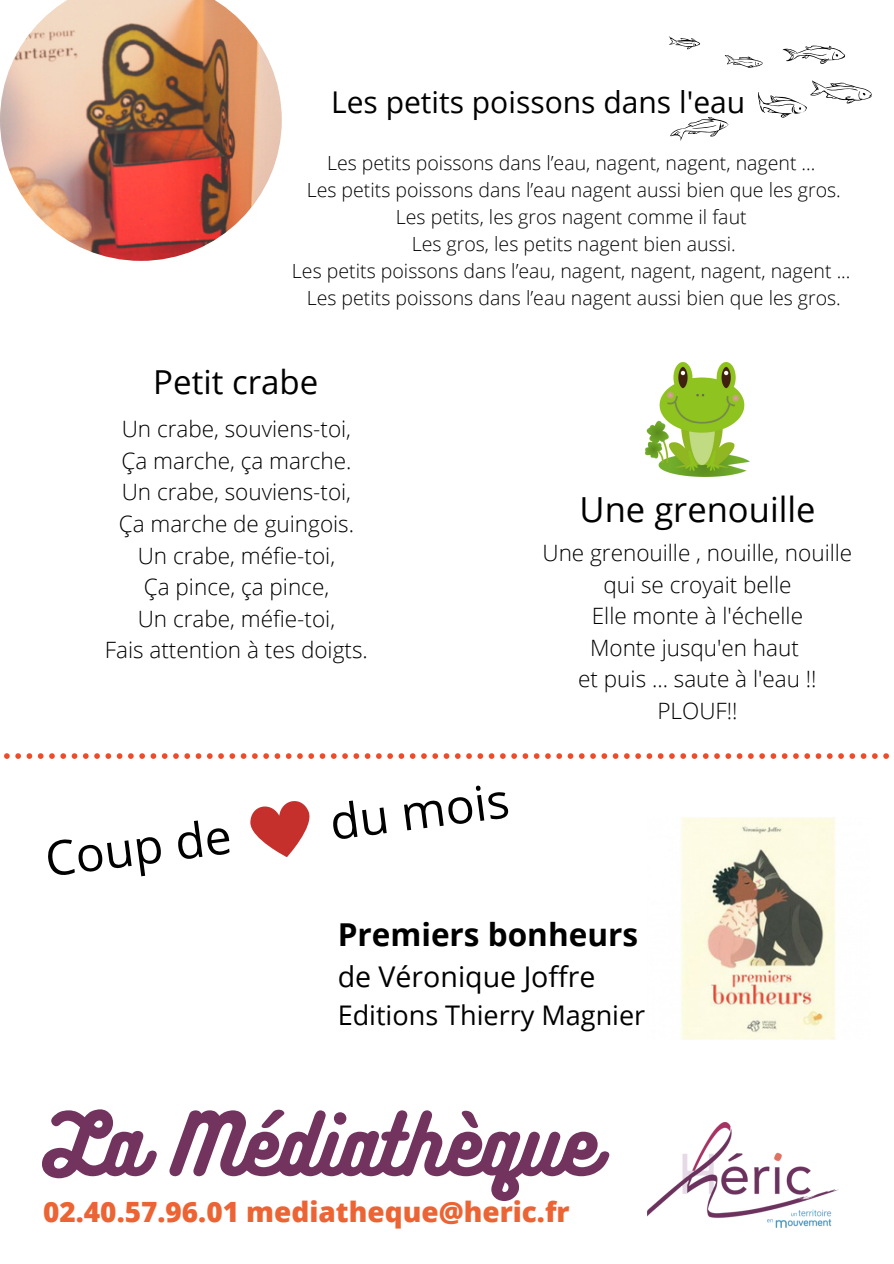
<style>
.page{position:relative;width:894px;height:1264px;background:#fff}
.page>*{position:absolute;margin:0;border:0;box-sizing:border-box;transform-origin:0 0}
.t1{font:75.9px "Bukhari Script";color:#72335f}
.t2{font:48px "Open Sans";color:#000}
.t3{font:34.5px "Open Sans";color:#000}
.t4{font:33px "Open Sans";color:#000}
.t5{font:700 31.5px "Open Sans";color:#000}
.t6{font:30px "Open Sans";color:#000}
.t7{font:28.5px "Open Sans";color:#000}
.t8{font:800 27.9px "Open Sans";color:#ec6433}
.t9{font:27px "Open Sans";color:#000}
.t10{font:300 22.5px "Open Sans";color:#000}
.t11{font:300 19.5px "Open Sans";color:#000}
</style>
<div class="page">
<img style="left:647px;top:1122px;width:191px;height:105px">
<img style="left:0;top:0;width:282px;height:261px">
<img style="left:645px;top:363px;width:104px;height:113px">
<svg style="left:668px;top:36px;width:204px;height:105px"></svg>
<svg style="left:4px;top:753px;width:885px;height:6px"></svg>
<svg style="left:250px;top:801px;width:60px;height:56px"></svg>
<img style="left:681px;top:817px;width:155px;height:222px">
<p class="t6" style="left:331px;top:81px;width:415px">Les petits poissons dans l'eau</p>
<p class="t11" style="left:327px;top:149px;width:490px">Les petits poissons dans l’eau, nagent, nagent, nagent ...</p>
<p class="t11" style="left:306px;top:176px;width:535px">Les petits poissons dans l’eau nagent aussi bien que les gros.</p>
<p class="t11" style="left:396px;top:203px;width:352px">Les petits, les gros nagent comme il faut</p>
<p class="t11" style="left:411px;top:230px;width:325px">Les gros, les petits nagent bien aussi.</p>
<p class="t11" style="left:292px;top:257px;width:560px">Les petits poissons dans l’eau, nagent, nagent, nagent, nagent ...</p>
<p class="t11" style="left:306px;top:284px;width:535px">Les petits poissons dans l’eau nagent aussi bien que les gros.</p>
<p class="t4" style="left:153px;top:359px;width:166px">Petit crabe</p>
<p class="t10" style="left:122px;top:413px;width:231px">Un crabe, souviens-toi,</p>
<p class="t10" style="left:121px;top:445px;width:231px">Ça marche, ça marche.</p>
<p class="t10" style="left:122px;top:476px;width:231px">Un crabe, souviens-toi,</p>
<p class="t10" style="left:119px;top:508px;width:237px">Ça marche de guingois.</p>
<p class="t10" style="left:138px;top:539px;width:199px">Un crabe, méfie-toi,</p>
<p class="t10" style="left:144px;top:571px;width:187px">Ça pince, ça pince,</p>
<p class="t10" style="left:138px;top:602px;width:199px">Un crabe, méfie-toi,</p>
<p class="t10" style="left:105px;top:634px;width:264px">Fais attention à tes doigts.</p>
<p class="t2" style="left:41px;top:825px;width:189px;rotate:-7deg">Coup de</p>
<p class="t2" style="left:326px;top:788px;width:182px;rotate:-7deg">du mois</p>
<p class="t3" style="left:579px;top:484px;width:237px">Une grenouille</p>
<p class="t10" style="left:542px;top:537px;width:311px">Une grenouille , nouille, nouille</p>
<p class="t10" style="left:603px;top:569px;width:189px">qui se croyait belle</p>
<p class="t10" style="left:591px;top:600px;width:213px">Elle monte à l'échelle</p>
<p class="t10" style="left:590px;top:632px;width:210px">Monte jusqu'en haut</p>
<p class="t10" style="left:578px;top:663px;width:240px">et puis ... saute à l'eau !!</p>
<p class="t10" style="left:657px;top:695px;width:82px">PLOUF!!</p>
<p class="t5" style="left:337px;top:912px;width:302px">Premiers bonheurs</p>
<p class="t7" style="left:337px;top:956px;width:259px">de Véronique Joffre</p>
<p class="t9" style="left:337px;top:996px;width:309px">Editions Thierry Magnier</p>
<p class="t1" style="left:43px;top:1095px;width:556px">La Médiathèque</p>
<p class="t8" style="left:43px;top:1192px;width:528px">02.40.57.96.01 mediatheque@heric.fr</p>
</div>
